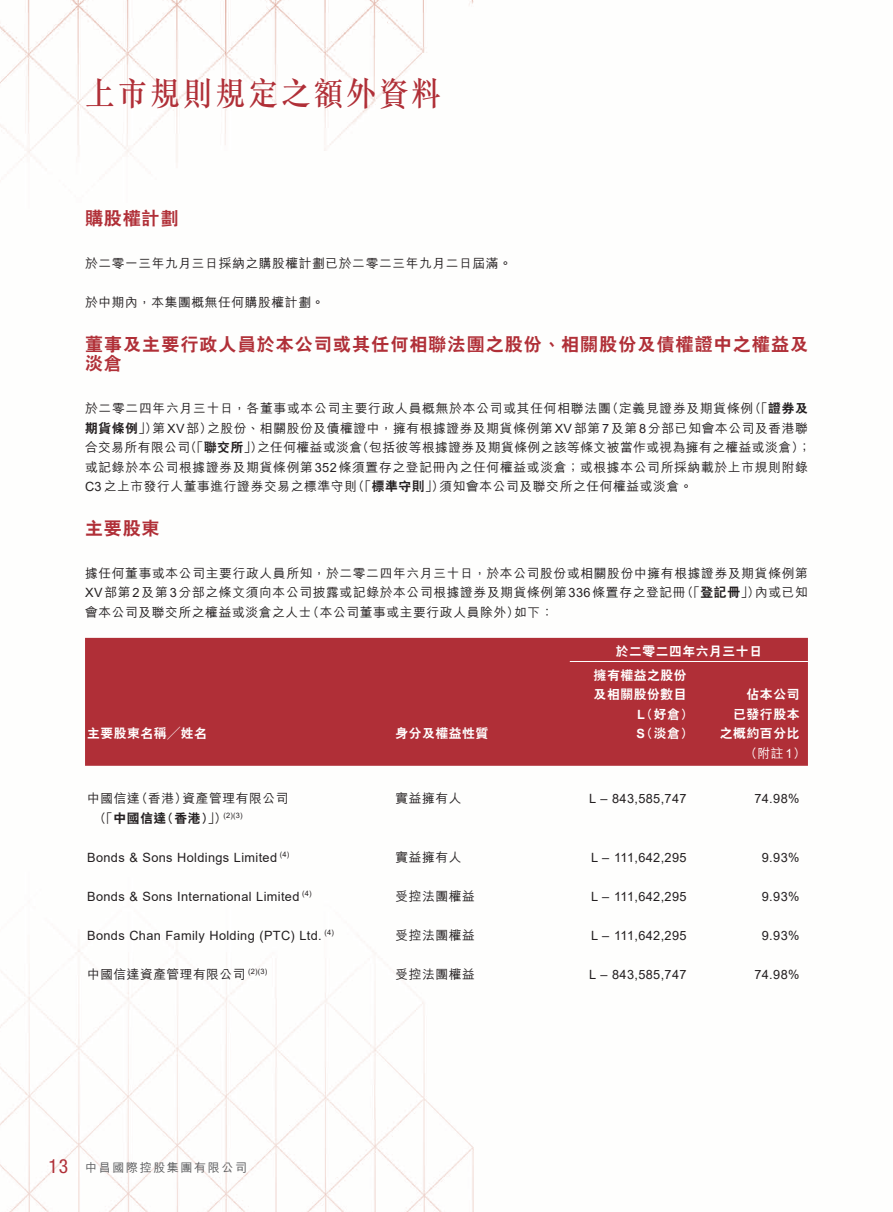
<style>
.page{position:relative;width:893px;height:1212px;background:#fff}
.page>*{position:absolute;margin:0;border:0;box-sizing:border-box;transform-origin:0 0}
.t1{font:500 33px "M Sung HK";letter-spacing:.1em;color:#b02f37;scale:.9 1}
.t2{font:condensed 19.5px "Helvetica Neue LT Std";color:#b02f37}
.t3{font:800 18px/19.5px "C Hei 2 HK";letter-spacing:.06em;color:#b02f37}
.t4{font:500 12.75px/19.5px "M Hei HK";letter-spacing:.05em;color:#231f20}
.t5{font:12.75px "Arial";letter-spacing:.03em;color:#231f20}
.t6{font:800 12.75px/19.5px "C Hei 2 HK";letter-spacing:.05em;color:#fff;text-align:right}
.t7{font:800 12.75px "C Hei 2 HK";letter-spacing:.05em;color:#231f20}
.t8{font:500 12.75px "M Hei HK";color:#fff}
.t9{font:500 12px "M Hei HK";letter-spacing:.14em;color:#57585a}
.t10{font:7.5px "Arial";color:#231f20}
.s1{font-family:"M Hei HK";font-weight:500}
.s2{font-family:"Arial";font-weight:400}
.s3{font-family:"C Hei 2 HK";font-weight:800}
.s4{font-family:"Arial";font-weight:700}
.s5{font-family:"M Hei HK";font-weight:500;font-size:12.75px}
.s6{font-family:"C Hei 2 HK";font-weight:800;font-size:12.75px}
.s7{font-size:12.75px}
</style>
<div class="page">
<img style="left:0;top:0;width:808px;height:1212px">
<div style="left:85px;top:638px;width:723px;height:128px;background:#b02f37"></div>
<hr style="left:570px;top:661px;width:238px;height:1px;background:#fff">
<h1 class="t1" style="left:85px;top:71px;width:398px">上市規則規定之額外資料</h1>
<h3 class="t3" style="left:85px;top:209px;width:95px">購股權計劃</h3>
<p class="t4" style="left:85px;top:253px;width:428px">於二零一三年九月三日採納之購股權計劃已於二零二三年九月二日屆滿。</p>
<p class="t4" style="left:85px;top:292px;width:241px">於中期內，本集團概無任何購股權計劃。</p>
<h3 class="t3" style="left:85px;top:335px;width:725px">董事及主要行政人員於本公司或其任何相聯法團之股份、相關股份及債權證中之權益及淡倉</h3>
<p class="t7" style="left:748px;top:400px;width:61px"><span class="s1">（「</span>證券及</p>
<p class="t4" style="left:606px;top:398px;width:149px">（定義見證券及期貨條例</p>
<p class="t4" style="left:207px;top:398px;width:602px;text-indent:-122px">於二零二四年六月三十日，各董事或本公司主要行政人員概無於本公司或其任何相聯法團<br>之股份、相關股份及債權證中，擁有根據證券及期貨條例第<span class="s2">XV</span>部第<span class="s2">7</span>及第<span class="s2">8</span>分部已知會本公司及香港聯</p>
<p class="t7" style="left:85px;top:419px;width:74px">期貨條例<span class="s1">」）</span></p>
<p class="t4" style="left:152px;top:417px;width:61px">第<span class="s2">XV</span>部）</p>
<p class="t4" style="left:85px;top:437px;width:107px">合交易所有限公司</p>
<p class="t4" style="left:85px;top:456px;width:724px">或記錄於本公司根據證券及期貨條例第<span class="s2">352</span>條須置存之登記冊內之任何權益或淡倉；或根據本公司所採納載於上市規則附錄</p>
<p class="t4" style="left:439px;top:476px;width:255px">須知會本公司及聯交所之任何權益或淡倉。</p>
<p class="t4" style="left:257px;top:437px;width:107px">之任何權益或淡倉</p>
<p class="t4" style="left:356px;top:437px;width:456px">（包括彼等根據證券及期貨條例之該等條文被當作或視為擁有之權益或淡倉 ;(</p>
<p class="t4" style="left:184px;top:437px;width:80px">（「<span class="s3">聯交所</span>」）</p>
<p class="t4" style="left:352px;top:476px;width:94px">（「<span class="s3">標準守則</span>」）</p>
<p class="t4" style="left:85px;top:476px;width:273px"><span class="s2">C3</span>之上市發行人董事進行證券交易之標準守則</p>
<h3 class="t3" style="left:85px;top:519px;width:76px">主要股東</h3>
<p class="t4" style="left:85px;top:562px;width:724px;text-align:right">據任何董事或本公司主要行政人員所知，於二零二四年六月三十日，於本公司股份或相關股份中擁有根據證券及期貨條例第內或已知</p>
<p class="t4" style="left:514px;top:582px;width:173px;text-indent:-429px"><span class="s2">XV</span>部第<span class="s2">2</span>及第<span class="s2">3</span>分部之條文須向本公司披露或記錄於本公司根據證券及期貨條例第<span class="s2">336</span>條置存之登記冊如下：</p>
<p class="t4" style="left:681px;top:582px;width:81px">（「<span class="s3">登記冊</span>」）</p>
<p class="t4" style="left:85px;top:601px;width:228px">會本公司及聯交所之權益或淡倉之人士</p>
<p class="t4" style="left:307px;top:601px;width:214px">（本公司董事或主要行政人員除外）</p>
<p class="t6" style="left:616px;top:641px;width:148px">於二零二四年六月三十日</p>
<p class="t6" style="left:87px;top:724px;width:121px">主要股東名稱╱姓名</p>
<p class="t6" style="left:395px;top:724px;width:94px">身分及權益性質</p>
<p class="t6" style="left:594px;top:665px;width:94px">擁有權益之股份</p>
<p class="t6" style="left:594px;top:685px;width:94px">及相關股份數目</p>
<p class="t6" style="left:637px;top:704px;width:57px">（<span class="s4">L</span> 好倉(</p>
<p class="t6" style="left:636px;top:724px;width:58px">（<span class="s4">S</span> 淡倉(</p>
<p class="t6" style="left:720px;top:685px;width:81px">佔本公司<br>已發行股本之概約百分比</p>
<p class="t8" style="left:744px;top:744px;width:63px">（附註 (<span class="s2">1</span></p>
<p class="t4" style="left:182px;top:788px;width:108px">資產管理有限公司</p>
<p class="t4" style="left:87px;top:788px;width:54px">中國信達</p>
<p class="t4" style="left:135px;top:788px;width:54px">（香港）</p>
<p class="t4" style="left:395px;top:788px;width:68px">實益擁有人</p>
<p class="t5" style="left:589px;top:790px;width:99px">–L 843,585,747</p>
<p class="t5" style="left:754px;top:790px;width:47px">74.98%</p>
<p class="t7" style="left:94px;top:809px;width:74px"><span class="s1">（「</span>中國信達</p>
<p class="t7" style="left:161px;top:809px;width:41px">（香港</p>
<p class="t10" style="left:201px;top:811px;width:43px">(3) (2)<span class="s5">(「</span><span class="s6">(</span></p>
<p class="t10" style="left:280px;top:850px;width:11px">( )4</p>
<p class="t5" style="left:87px;top:848px;width:191px">Bonds &amp; Sons Holdings Limited</p>
<p class="t4" style="left:395px;top:846px;width:68px">實益擁有人</p>
<p class="t5" style="left:591px;top:848px;width:97px">–L 111,642,295</p>
<p class="t5" style="left:762px;top:848px;width:39px">9.93%</p>
<p class="t10" style="left:302px;top:889px;width:11px">( )4</p>
<p class="t5" style="left:87px;top:887px;width:214px">Bonds &amp; Sons International Limited</p>
<p class="t4" style="left:395px;top:885px;width:81px">受控法團權益</p>
<p class="t5" style="left:591px;top:887px;width:97px">–L 111,642,295</p>
<p class="t5" style="left:762px;top:887px;width:39px">9.93%</p>
<p class="t10" style="left:318px;top:928px;width:17px">(<span class="s7">.</span> )4</p>
<p class="t5" style="left:87px;top:926px;width:232px">Bonds Chan Family Holding (PTC) Ltd</p>
<p class="t4" style="left:395px;top:924px;width:81px">受控法團權益</p>
<p class="t5" style="left:591px;top:926px;width:97px">–L 111,642,295</p>
<p class="t5" style="left:762px;top:926px;width:39px">9.93%</p>
<p class="t4" style="left:87px;top:963px;width:160px">中國信達資產管理有限公司</p>
<p class="t10" style="left:248px;top:967px;width:21px">(2)( )3</p>
<p class="t4" style="left:395px;top:963px;width:81px">受控法團權益</p>
<p class="t5" style="left:589px;top:965px;width:99px">–L 843,585,747</p>
<p class="t5" style="left:754px;top:965px;width:47px">74.98%</p>
<h2 class="t2" style="left:48px;top:1155px;width:21px">13</h2>
<p class="t9" style="left:85px;top:1159px;width:164px">中昌國際控股集團有限公司</p>
</div>
